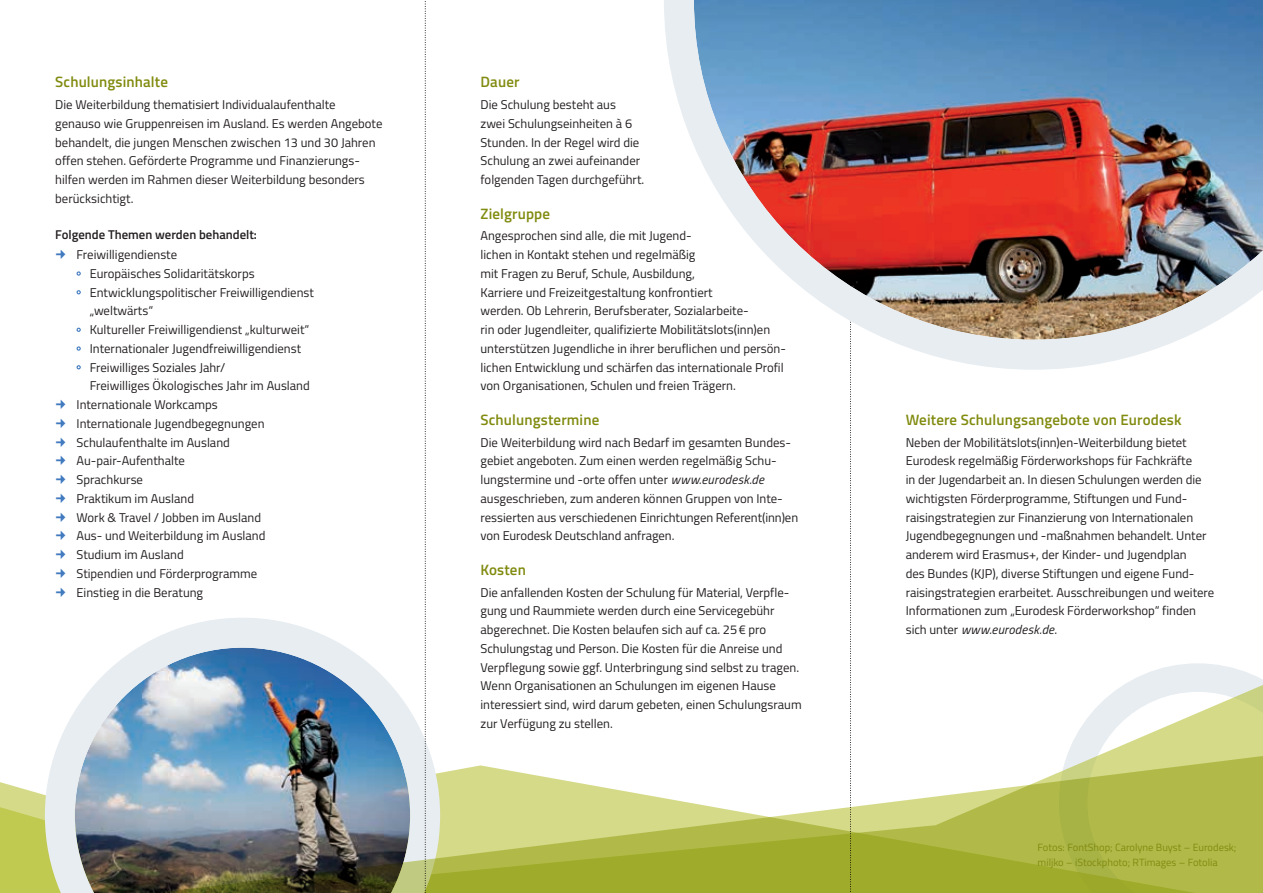
<style>
.page{position:relative;width:1263px;height:893px;background:#fff}
.page>*{position:absolute;margin:0;border:0;box-sizing:border-box;transform-origin:0 0}
.t1{font:600 15px "Titillium";letter-spacing:.01em;color:#818b0f}
.t2{font:12.75px/18.8px "Titillium";color:#231f20}
.t3{font:600 12.75px "Titillium";color:#231f20}
.t4{font:10.5px/15px "Titillium";color:#818b0f}
.s1{font-style:italic}
</style>
<div class="page">
<svg style="left:1073px;top:663px;width:190px;height:79px"></svg>
<svg style="left:59px;top:618px;width:366px;height:124px"></svg>
<svg style="left:77px;top:271px;width:4px;height:5px"></svg>
<svg style="left:77px;top:290px;width:4px;height:4px"></svg>
<svg style="left:77px;top:328px;width:4px;height:4px"></svg>
<svg style="left:77px;top:346px;width:4px;height:5px"></svg>
<svg style="left:77px;top:365px;width:4px;height:4px"></svg>
<svg style="left:0;top:742px;width:1263px;height:151px"></svg>
<svg style="left:850px;top:370px;width:1px;height:523px"></svg>
<svg style="left:425px;top:1px;width:1px;height:892px"></svg>
<img style="left:664px;top:0;width:599px;height:370px">
<p class="t1" style="left:55px;top:71px;width:114px">Schulungsinhalte</p>
<p class="t2" style="left:55px;top:95px;width:329px">Die Weiterbildung thematisiert Individualaufenthalte genauso wie Gruppenreisen im Ausland. Es werden Angebote behandelt, die jungen Menschen zwischen 13 und 30 Jahren offen stehen. Geförderte Programme und Finanzierungs&shy;hilfen werden im Rahmen dieser Weiterbildung besonders berücksichtigt.</p>
<p class="t3" style="left:55px;top:225px;width:203px">Folgende Themen werden behandelt:</p>
<p class="t2" style="left:77px;top:245px;width:102px">Freiwilligendienste</p>
<p class="t2" style="left:90px;top:263px;width:166px">Europäisches Solidaritätskorps</p>
<p class="t2" style="left:90px;top:282px;width:226px">Entwicklungspolitischer Freiwilligendienst</p>
<p class="t2" style="left:90px;top:301px;width:65px">„weltwärts“</p>
<p class="t2" style="left:90px;top:320px;width:221px">Kultureller Freiwilligendienst „kulturweit“</p>
<p class="t2" style="left:90px;top:338px;width:213px">Internationaler Jugendfreiwilligendienst</p>
<p class="t2" style="left:90px;top:357px;width:137px">Freiwilliges Soziales Jahr/</p>
<p class="t2" style="left:90px;top:376px;width:222px">Freiwilliges Ökologisches Jahr im Ausland</p>
<p class="t2" style="left:77px;top:395px;width:143px">Internationale Workcamps</p>
<p class="t2" style="left:77px;top:413px;width:189px">Internationale Jugendbegegnungen</p>
<p class="t2" style="left:77px;top:432px;width:155px">Schulaufenthalte im Ausland</p>
<p class="t2" style="left:77px;top:451px;width:110px">Au-pair-Aufenthalte</p>
<p class="t2" style="left:77px;top:470px;width:68px">Sprachkurse</p>
<p class="t2" style="left:77px;top:488px;width:119px">Praktikum im Ausland</p>
<p class="t2" style="left:77px;top:507px;width:186px">Work &amp; Travel / Jobben im Ausland</p>
<p class="t2" style="left:77px;top:526px;width:190px">Aus- und Weiterbildung im Ausland</p>
<p class="t2" style="left:77px;top:545px;width:109px">Studium im Ausland</p>
<p class="t2" style="left:77px;top:563px;width:182px">Stipendien und Förderprogramme</p>
<p class="t2" style="left:77px;top:582px;width:128px">Einstieg in die Beratung</p>
<p class="t1" style="left:480px;top:71px;width:40px">Dauer</p>
<p class="t2" style="left:480px;top:95px;width:165px">Die Schulung besteht aus<br>zwei Schulungseinheiten à 6<br>Stunden. In der Regel wird die<br>Schulung an zwei aufeinander folgenden Tagen durchgeführt.</p>
<p class="t1" style="left:480px;top:202px;width:71px">Zielgruppe</p>
<p class="t2" style="left:480px;top:226px;width:307px">Angesprochen sind alle, die mit Jugend-<br>lichen in Kontakt stehen und regelmäßig<br>mit Fragen zu Beruf, Schule, Ausbildung,<br>Karriere und Freizeitgestaltung konfrontiert<br>werden. Ob Lehrerin, Berufsberater, Sozialarbeite-<br>rin oder Jugendleiter, qualifizierte Mobilitätslots(inn)en unterstützen Jugendliche in ihrer beruflichen und persön&shy;lichen Entwicklung und schärfen das internationale Profil von Organisationen, Schulen und freien Trägern.</p>
<p class="t1" style="left:480px;top:408px;width:120px">Schulungstermine</p>
<p class="t2" style="left:480px;top:432px;width:319px">Die Weiterbildung wird nach Bedarf im gesamten Bundes&shy;gebiet angeboten. Zum einen werden regelmäßig Schu&shy;lungstermine und -orte offen unter <span class="s1">www.eurodesk.de </span>ausgeschrieben, zum anderen können Gruppen von Inte&shy;ressierten aus verschiedenen Einrichtungen Referent(inn)en von Eurodesk Deutschland anfragen.</p>
<p class="t1" style="left:480px;top:558px;width:47px">Kosten</p>
<p class="t2" style="left:480px;top:582px;width:323px">Die anfallenden Kosten der Schulung für Material, Verpfle&shy;gung und Raummiete werden durch eine Servicegebühr abgerechnet. Die Kosten belaufen sich auf ca. 25€ pro Schulungstag und Person. Die Kosten für die Anreise und Verpflegung sowie ggf. Unterbringung sind selbst zu tragen.<br>Wenn Organisationen an Schulungen im eigenen Hause interessiert sind, wird darum gebeten, einen Schulungsraum zur Verfügung zu stellen.</p>
<p class="t1" style="left:906px;top:408px;width:277px">Weitere Schulungsangebote von Eurodesk</p>
<p class="t2" style="left:906px;top:432px;width:310px">Neben der Mobilitätslots(inn)en-Weiterbildung bietet Eurodesk regelmäßig Förderworkshops für Fachkräfte<br>in der Jugendarbeit an. In diesen Schulungen werden die wichtigsten Förderprogramme, Stiftungen und Fund&shy;raisingstrategien zur Finanzierung von Internationalen Jugendbegegnungen und -maßnahmen behandelt. Unter anderem wird Erasmus+, der Kinder- und Jugendplan<br>des Bundes (KJP), diverse Stiftungen und eigene Fund&shy;raisingstrategien erarbeitet. Ausschreibungen und weitere Informationen zum „Eurodesk Förderworkshop“ finden sich unter <span class="s1">www.eurodesk.de</span>.</p>
<p class="t4" style="left:1037px;top:839px;width:200px">Fotos: FontShop; Carolyne Buyst – Eurodesk; miljko – iStockphoto; RTimages – Fotolia</p>
</div>
